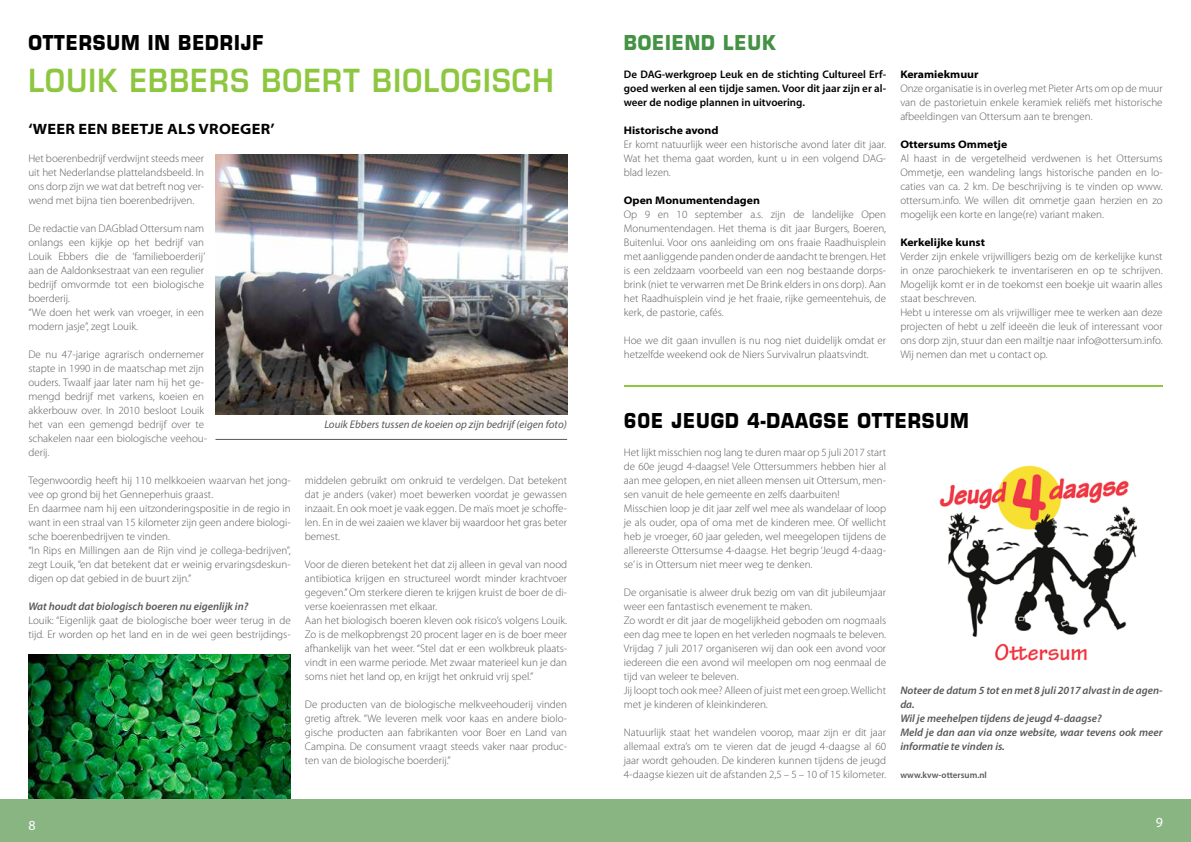
<style>
.page{position:relative;width:1191px;height:842px;background:#fff}
.page>*{position:absolute;margin:0;border:0;box-sizing:border-box;transform-origin:0 0}
.t1{font:600 31px "Eurostile LT Std";letter-spacing:.05em;color:#8dc63f;scale:.89 1}
.t2{font:700 20px "Eurostile LT Std";letter-spacing:.05em;color:#000;scale:.89 1}
.t3{font:700 20px "Eurostile LT Std";letter-spacing:.05em;color:#449244;scale:.89 1}
.t4{font:700 semi-expanded 15px "Myriad Pro";color:#000}
.t5{font:14px "Myriad Pro";color:#fff}
.t6{font:300 11px/14px "Myriad Pro";color:#58595b}
.t7{font:italic 600 11px/14px "Myriad Pro";color:#58595b}
.t8{font:600 11px/14px "Myriad Pro";color:#000;text-align:justify}
.t9{font:700 semi-expanded 11px "Myriad Pro";color:#000}
.t10{font:italic 11px "Myriad Pro";color:#58595b}
.t11{font:600 9px "Myriad Pro";color:#58595b}
</style>
<div class="page">
<img style="left:28px;top:654px;width:263px;height:145px">
<img style="left:215px;top:155px;width:352px;height:260px">
<hr style="left:624px;top:386px;width:538px;height:1px;background:#8dc63f">
<div style="left:0;top:799px;width:1191px;height:43px;background:#88b582"></div>
<img style="left:939px;top:465px;width:198px;height:196px">
<hr style="left:215px;top:439px;width:352px;height:1px;background:#58595b">
<h2 class="t2" style="left:28px;top:30px;width:265px">OTTERSUM IN BEDRIJF</h2>
<h1 class="t1" style="left:28px;top:61px;width:442px">LOUIK EBBERS BOERT BIOLO</h1>
<h1 class="t1" style="left:461px;top:61px;width:105px">GISCH</h1>
<h3 class="t4" style="left:28px;top:120px;width:29px">‘Weer</h3>
<h3 class="t4" style="left:79px;top:120px;width:11px">een</h3>
<h3 class="t4" style="left:111px;top:120px;width:10px">beetje</h3>
<h3 class="t4" style="left:167px;top:120px;width:11px">als</h3>
<h3 class="t4" style="left:198px;top:120px;width:12px">vroeger</h3>
<h3 class="t4" style="left:270px;top:120px;width:6px">’</h3>
<p class="t6" style="left:28px;top:152px;width:177px;text-align:justify">Het boerenbedrijf verdwijnt steeds meer uit het Nederlandse plattelandsbeeld. In ons dorp zijn we wat dat betreft nog ver&shy;wend met bijna tien boerenbedrijven.</p>
<p class="t6" style="left:28px;top:222px;width:178px">De redactie van DAGblad Ottersum nam onlangs een kijkje op het bedrijf van Louik Ebbers die de ‘familieboerderij’ aan de Aaldonksestraat van een regulier bedrijf omvormde tot een biologische boerderij.<br>“We doen het werk van vroeger, in een modern jasje”, zegt Louik.</p>
<p class="t6" style="left:28px;top:348px;width:180px">De nu 47-jarige agrarisch ondernemer stapte in 1990 in de maatschap met zijn ouders. Twaalf jaar later nam hij het ge&shy;mengd bedrijf met varkens, koeien en akkerbouw over. In 2010 besloot Louik het van een gemengd bedrijf over te schakelen naar een biologische veehou&shy;derij.</p>
<p class="t6" style="left:28px;top:474px;width:264px">Tegenwoordig heeft hij 110 melkkoeien waarvan het jong&shy;vee op grond bij het Genneperhuis graast.<br>En daarmee nam hij een uitzonderingspositie in de regio in want in een straal van 15 kilometer zijn geen andere biologi&shy;sche boerenbedrijven te vinden.<br>“In Rips en Millingen aan de Rijn vind je collega-bedrijven”, zegt Louik, “en dat betekent dat er weinig ervaringsdeskun&shy;digen op dat gebied in de buurt zijn.”</p>
<p class="t7" style="left:28px;top:599px;width:221px">Wat houdt dat biologisch boeren nu eigenlijk in?</p>
<p class="t6" style="left:28px;top:614px;width:264px">Louik: “Eigenlijk gaat de biologische boer weer terug in de tijd. Er worden op het land en in de wei geen bestrijdings-</p>
<h2 class="t3" style="left:624px;top:30px;width:172px">BOEIEND LEUK</h2>
<p class="t8" style="left:624px;top:67px;width:264px">De DAG-werkgroep Leuk en de stichting Cultureel Erf&shy;goed werken al een tijdje samen. Voor dit jaar zijn er al&shy;weer de nodige plannen in uitvoering.</p>
<p class="t9" style="left:624px;top:124px;width:96px">Historische avond</p>
<p class="t6" style="left:624px;top:138px;width:264px;text-align:justify">Er komt natuurlijk weer een historische avond later dit jaar.<br>Wat het thema gaat worden, kunt u in een volgend DAG&shy;blad lezen.</p>
<p class="t9" style="left:624px;top:194px;width:138px">Open Monumentendagen</p>
<p class="t6" style="left:624px;top:208px;width:264px;text-align:justify">Op 9 en 10 september a.s. zijn de landelijke Open Monumentendagen. Het thema is dit jaar Burgers, Boeren, Buitenlui. Voor ons aanleiding om ons fraaie Raadhuisplein met aanliggende panden onder de aandacht te brengen. Het is een zeldzaam voorbeeld van een nog bestaande dorps&shy;brink (niet te verwarren met De Brink elders in ons dorp). Aan het Raadhuisplein vind je het fraaie, rijke gemeentehuis, de kerk, de pastorie, cafés.</p>
<p class="t6" style="left:624px;top:334px;width:264px">Hoe we dit gaan invullen is nu nog niet duidelijk omdat er hetzelfde weekend ook de Niers Survivalrun plaatsvindt.</p>
<p class="t9" style="left:900px;top:68px;width:80px">Keramiekmuur</p>
<p class="t6" style="left:900px;top:82px;width:264px;text-align:justify">Onze organisatie is in overleg met Pieter Arts om op de muur van de pastorietuin enkele keramiek reliëfs met historische afbeeldingen van Ottersum aan te brengen.</p>
<p class="t9" style="left:900px;top:138px;width:108px">Ottersums Ommetje</p>
<p class="t6" style="left:900px;top:152px;width:264px;text-align:justify">Al haast in de vergetelheid verdwenen is het Ottersums Ommetje, een wandeling langs historische panden en lo&shy;caties van ca. 2 km. De beschrijving is te vinden op www. ottersum.info. We willen dit ommetje gaan herzien en zo mogelijk een korte en lange(re) variant maken.</p>
<p class="t9" style="left:900px;top:236px;width:86px">Kerkelijke kunst</p>
<p class="t6" style="left:900px;top:250px;width:264px">Verder zijn enkele vrijwilligers bezig om de kerkelijke kunst in onze parochiekerk te inventariseren en op te schrijven.<br>Mogelijk komt er in de toekomst een boekje uit waarin alles staat beschreven.<br>Hebt u interesse om als vrijwilliger mee te werken aan deze projecten of hebt u zelf ideeën die leuk of interessant voor ons dorp zijn, stuur dan een mailtje naar info@ottersum.info.<br>Wij nemen dan met u contact op.</p>
<p class="t10" style="left:324px;top:418px;width:244px">Louik Ebbers tussen de koeien op zijn bedrijf (eigen foto)</p>
<h2 class="t2" style="left:624px;top:408px;width:389px">60E JEUGD 4-DAAGSE OTTERSUM</h2>
<p class="t6" style="left:624px;top:446px;width:264px">Het lijkt misschien nog lang te duren maar op 5 juli 2017 start de 60e jeugd 4-daagse! Vele Ottersummers hebben hier al aan mee gelopen, en niet alleen mensen uit Ottersum, men&shy;sen vanuit de hele gemeente en zelfs daarbuiten!<br>Misschien loop je dit jaar zelf wel mee als wandelaar of loop je als ouder, opa of oma met de kinderen mee. Of wellicht heb je vroeger, 60 jaar geleden, wel meegelopen tijdens de allereerste Ottersumse 4-daagse. Het begrip ‘Jeugd 4-daag&shy;se’ is in Ottersum niet meer weg te denken.</p>
<p class="t6" style="left:624px;top:586px;width:264px">De organisatie is alweer druk bezig om van dit jubileumjaar weer een fantastisch evenement te maken.<br>Zo wordt er dit jaar de mogelijkheid geboden om nogmaals een dag mee te lopen en het verleden nogmaals te beleven.<br>Vrijdag 7 juli 2017 organiseren wij dan ook een avond voor iedereen die een avond wil meelopen om nog eenmaal de tijd van weleer te beleven.<br>Jij loopt toch ook mee? Alleen of juist met een groep. Wellicht met je kinderen of kleinkinderen.</p>
<p class="t6" style="left:624px;top:726px;width:264px;text-align:justify">Natuurlijk staat het wandelen voorop, maar zijn er dit jaar allemaal extra’s om te vieren dat de jeugd 4-daagse al 60 jaar wordt gehouden. De kinderen kunnen tijdens de jeugd 4-daagse kiezen uit de afstanden 2,5 – 5 – 10 of 15 kilometer.</p>
<p class="t6" style="left:305px;top:474px;width:264px;text-align:justify">middelen gebruikt om onkruid te verdelgen. Dat betekent dat je anders (vaker) moet bewerken voordat je gewassen inzaait. En ook moet je vaak eggen. De maïs moet je schoffe&shy;len. En in de wei zaaien we klaver bij waardoor het gras beter bemest.</p>
<p class="t6" style="left:305px;top:558px;width:264px">Voor de dieren betekent het dat zij alleen in geval van nood antibiotica krijgen en structureel wordt minder krachtvoer gegeven.” Om sterkere dieren te krijgen kruist de boer de di&shy;verse koeienrassen met elkaar.<br>Aan het biologisch boeren kleven ook risico’s volgens Louik.<br>Zo is de melkopbrengst 20 procent lager en is de boer meer afhankelijk van het weer. “Stel dat er een wolkbreuk plaats&shy;vindt in een warme periode. Met zwaar materieel kun je dan soms niet het land op, en krijgt het onkruid vrij spel.”</p>
<p class="t6" style="left:305px;top:698px;width:264px;text-align:justify">De producten van de biologische melkveehouderij vinden gretig aftrek. “We leveren melk voor kaas en andere biolo&shy;gische producten aan fabrikanten voor Boer en Land van Campina. De consument vraagt steeds vaker naar produc&shy;ten van de biologische boerderij.”</p>
<p class="t7" style="left:900px;top:683px;width:264px">Noteer de datum 5 tot en met 8 juli 2017 alvast in de agen&shy;da.<br>Wil je meehelpen tijdens de jeugd 4-daagse?<br>Meld je dan aan via onze website, waar tevens ook meer informatie te vinden is.</p>
<p class="t11" style="left:900px;top:770px;width:88px">www.kvw-ottersum.nl</p>
<p class="t5" style="left:28px;top:818px;width:9px">8</p>
<p class="t5" style="left:1155px;top:815px;width:9px">9</p>
</div>
